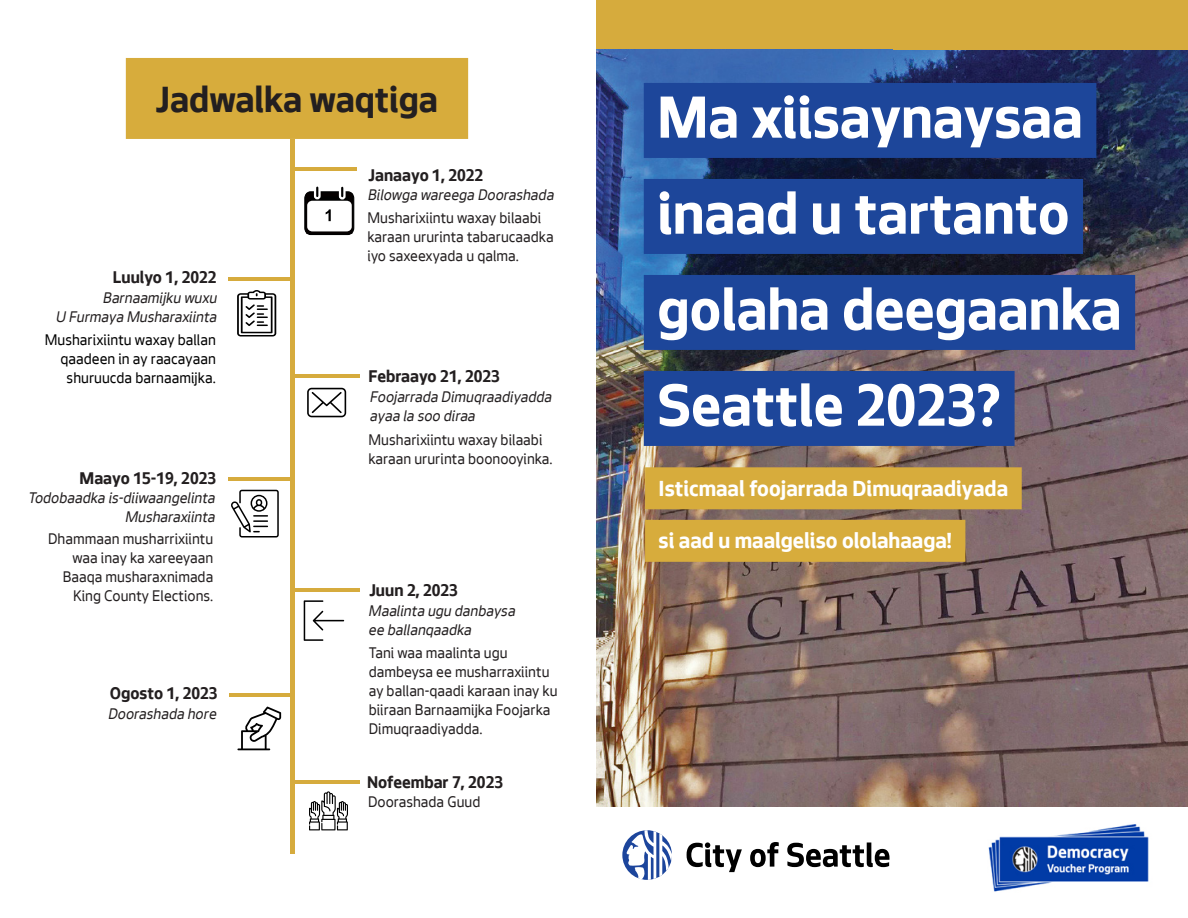
<style>
.page{position:relative;width:1188px;height:918px;background:#fff}
.page>*{position:absolute;margin:0;border:0;box-sizing:border-box;transform-origin:0 0}
.Cover_Title{font:700 61.95px "Seattle Text";color:#fff}
.Timeline_Header{font:700 38.4px "Seattle Text";color:#231f20}
.Cover_Subtitle{font:700 23.1px "Seattle Text";color:#fff}
.Timeline_Title{font:700 17.85px "Seattle Text";color:#231f20}
.Timeline_Caption{font:15.9px/19px "Seattle Text";color:#231f20}
.Timeline_Subtitle{font:italic 15.9px/19px "Seattle Text";color:#231f20}
.Timeline_Caption-2{font:15.9px/19px "Seattle Text";color:#000;text-align:right}
</style>
<div class="page">
<div style="left:596px;top:0;width:592px;height:50px;background:#d6ab3d"></div>
<svg style="left:687px;top:842px;width:55px;height:30px"></svg>
<svg style="left:750px;top:842px;width:29px;height:25px"></svg>
<svg style="left:787px;top:843px;width:103px;height:24px"></svg>
<svg style="left:622px;top:830px;width:50px;height:50px"></svg>
<img style="left:988px;top:824px;width:161px;height:68px">
<img style="left:596px;top:50px;width:592px;height:757px">
<hr style="left:291px;top:139px;width:4px;height:715px;background:#d6ab3d">
<hr style="left:229px;top:693px;width:65px;height:4px;background:#d6ab3d">
<svg style="left:237px;top:707px;width:44px;height:43px"></svg>
<hr style="left:228px;top:277px;width:65px;height:4px;background:#d6ab3d">
<svg style="left:237px;top:290px;width:39px;height:46px"></svg>
<svg style="left:231px;top:490px;width:48px;height:48px"></svg>
<svg style="left:304px;top:600px;width:40px;height:41px"></svg>
<hr style="left:228px;top:477px;width:65px;height:4px;background:#d6ab3d">
<hr style="left:294px;top:780px;width:66px;height:4px;background:#d6ab3d">
<svg style="left:309px;top:791px;width:39px;height:39px"></svg>
<svg style="left:307px;top:388px;width:39px;height:29px"></svg>
<hr style="left:293px;top:167px;width:63px;height:4px;background:#d6ab3d">
<hr style="left:294px;top:374px;width:65px;height:4px;background:#d6ab3d">
<hr style="left:294px;top:588px;width:65px;height:4px;background:#d6ab3d">
<hr style="left:340px;top:186px;width:4px;height:12px;background:#000;border-radius:2px">
<div style="left:339px;top:184px;width:7px;height:16px;border:2px solid #fff;border-radius:2px"></div>
<svg style="left:304px;top:191px;width:51px;height:45px"></svg>
<div style="left:315px;top:185px;width:5px;height:13px;background:#000;border-radius:2px"></div>
<div style="left:314px;top:184px;width:7px;height:15px;border:2px solid #fff;border-radius:2px"></div>
<div style="left:126px;top:58px;width:342px;height:81px;background:#d7ac3c"></div>
<div style="left:644px;top:83px;width:452px;height:75px;background:#1d469a"></div>
<div style="left:644px;top:179px;width:439px;height:75px;background:#1d469a"></div>
<div style="left:644px;top:275px;width:491px;height:75px;background:#1d469a"></div>
<div style="left:644px;top:371px;width:371px;height:75px;background:#1d469a"></div>
<div style="left:645px;top:467px;width:377px;height:42px;background:#d7ac3c"></div>
<div style="left:645px;top:520px;width:320px;height:42px;background:#d7ac3c"></div>
<p class="Timeline_Header" style="left:156px;top:73px;width:284px">Jadwalka waqtiga</p>
<p class="Cover_Title" style="left:657px;top:75px;width:427px">Ma xiisaynaysaa</p>
<p class="Timeline_Title" style="left:113px;top:265px;width:105px">Luulyo 1, 2022</p>
<p class="Timeline_Subtitle" style="left:55px;top:288px;width:166px;text-align:right">Barnaamijku wuxu<br>U Furmaya Musharaxiinta</p>
<p class="Timeline_Caption-2" style="left:45px;top:330px;width:173px">Musharixiintu waxay ballan qaadeen in ay raacayaan shuruucda barnaamijka.</p>
<p class="Timeline_Title" style="left:80px;top:466px;width:138px">Maayo 15-19, 2023</p>
<p class="Timeline_Subtitle" style="left:28px;top:488px;width:192px;text-align:right">Todobaadka is-diiwaangelinta<br>Musharaxiinta</p>
<p class="Timeline_Caption" style="left:48px;top:529px;width:167px;text-align:right">Dhammaan musharrixiintu waa inay ka xareeyaan<br>Baaqa musharaxnimada<br>King County Elections.</p>
<p class="Timeline_Title" style="left:110px;top:681px;width:109px">Ogosto 1, 2023</p>
<p class="Timeline_Subtitle" style="left:108px;top:704px;width:113px">Doorashada hore</p>
<p class="Timeline_Title" style="left:369px;top:163px;width:116px">Janaayo 1, 2022</p>
<p class="Timeline_Subtitle" style="left:368px;top:185px;width:191px">Bilowga wareega Doorashada</p>
<p class="Timeline_Caption" style="left:368px;top:208px;width:188px">Musharixiintu waxay bilaabi karaan ururinta tabarucaadka iyo saxeexyada u qalma.</p>
<p class="Timeline_Title" style="left:369px;top:364px;width:133px">Febraayo 21, 2023</p>
<p class="Timeline_Subtitle" style="left:370px;top:387px;width:187px">Foojarrada Dimuqraadiyadda ayaa la soo diraa</p>
<p class="Timeline_Caption" style="left:369px;top:430px;width:186px">Musharixiintu waxay bilaabi karaan ururinta boonooyinka.</p>
<p class="Timeline_Title" style="left:369px;top:578px;width:90px">Juun 2, 2023</p>
<p class="Timeline_Subtitle" style="left:368px;top:601px;width:152px">Maalinta ugu danbaysa ee ballanqaadka</p>
<p class="Timeline_Caption" style="left:369px;top:643px;width:190px">Tani waa maalinta ugu dambeysa ee musharraxiintu ay ballan-qaadi karaan inay ku biiraan Barnaamijka Foojarka<br>Dimuqraadiyadda.</p>
<p class="Timeline_Title" style="left:367px;top:770px;width:138px">Nofeembar 7, 2023</p>
<p class="Timeline_Caption" style="left:368px;top:792px;width:114px">Doorashada Guud</p>
<p class="Cover_Title" style="left:657px;top:171px;width:414px">inaad u tartanto</p>
<p class="Cover_Title" style="left:657px;top:267px;width:466px">golaha deegaanka</p>
<p class="Cover_Title" style="left:657px;top:363px;width:345px">Seattle 2023?</p>
<p class="Cover_Subtitle" style="left:659px;top:472px;width:351px">Isticmaal foojarrada Dimuqraadiyada</p>
<p class="Cover_Subtitle" style="left:659px;top:525px;width:295px">si aad u maalgeliso ololahaaga!</p>
</div>
